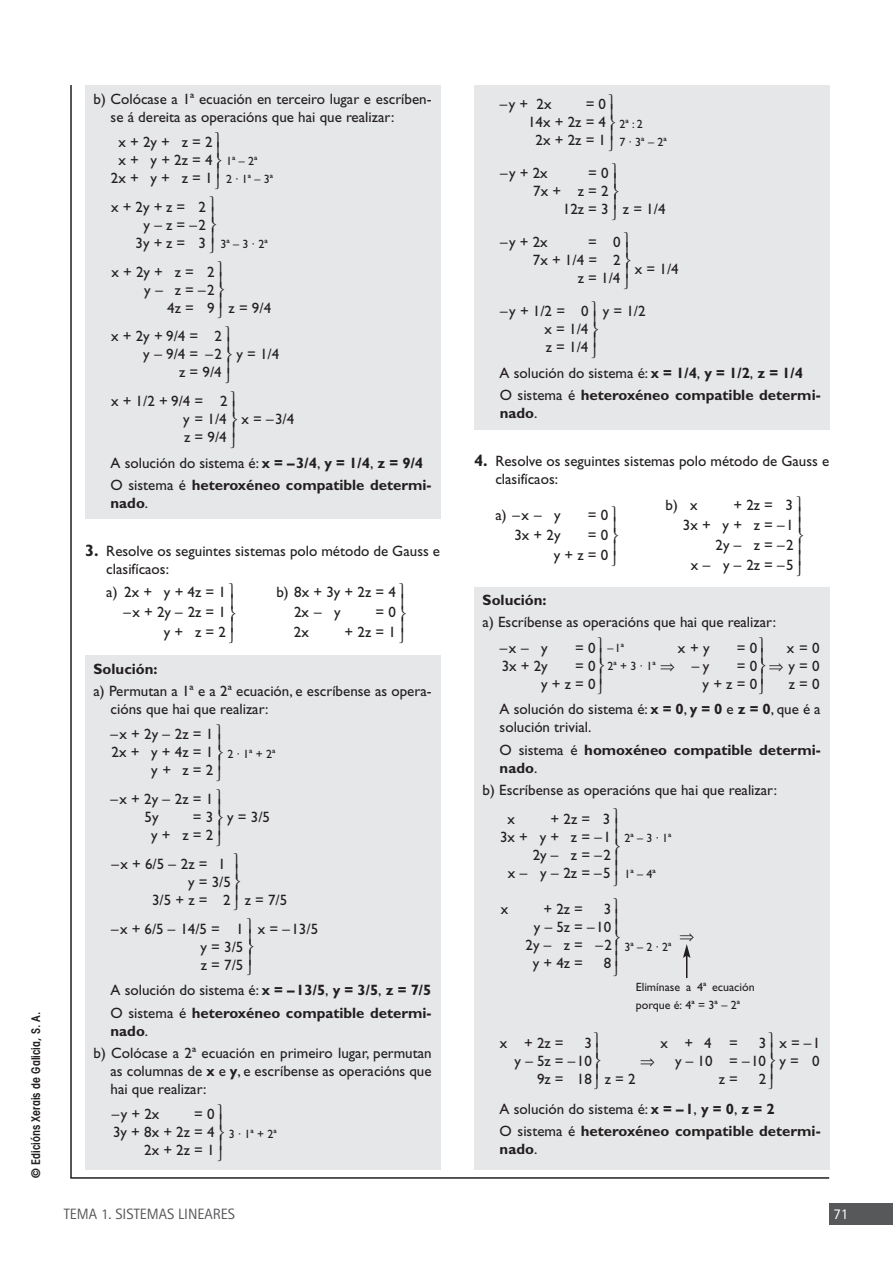
<style>
.page{position:relative;width:893px;height:1263px;background:#fff}
.page>*{position:absolute;margin:0;border:0;box-sizing:border-box;transform-origin:0 0}
.t1{font:15px/18px "Gill Sans";color:#231f20;text-align:right}
.t2{font:700 15px/22.2px "Gill Sans";color:#231f20}
.t3{font:15px "Rotis Sans Serif";color:#57585a}
.t4{font:15px "Anaya Math 1";color:#231f20}
.t5{font:15px "Rotis Sans Serif";color:#fff}
.t6{font:12px/18px "Gill Sans";color:#231f20}
.t7{font:600 condensed 12px "Avant Garde";color:#231f20}
.s1{font-weight:400}
.s2{font-weight:700;font-size:16.5px}
.s3{font-weight:700}
.s4{font-family:"Anaya Math 1"}
</style>
<div class="page">
<div style="left:474px;top:587px;width:355px;height:582px;background:#e6e7e9"></div>
<div style="left:474px;top:85px;width:355px;height:344px;background:#e6e7e9"></div>
<div style="left:85px;top:85px;width:355px;height:434px;background:#e6e7e9"></div>
<div style="left:85px;top:655px;width:355px;height:514px;background:#e6e7e9"></div>
<div style="left:829px;top:1203px;width:64px;height:22px;background:#57585a"></div>
<hr style="left:70px;top:1177px;width:759px;height:2px;background:#231f20">
<hr style="left:70px;top:85px;width:2px;height:1093px;background:#231f20">
<svg style="left:683px;top:944px;width:7px;height:34px"></svg>
<p class="t7" style="left:32px;top:1178px;width:168px;rotate:-90deg">© Edicións Xerais de Galicia, S. A.</p>
<p class="t1" style="left:111px;top:91px;width:323px;text-align:left;text-indent:-17px">b) Colócase a 1ª ecuación en terceiro lugar e escríben&shy;se á dereita as operacións que hai que realizar:</p>
<p class="t1" style="left:111px;top:134px;width:103px;text-align:center">x+2y+ z=2 x+ y+2z=4<br>2x+ y+ z=1</p>
<p class="t1" style="left:111px;top:199px;width:96px">x+2y+z= 2 y–z=–2<br>3y+z= 3</p>
<p class="t6" style="left:226px;top:153px;width:49px">1ª – 2ª<br>2·1ª–3ª</p>
<p class="t6" style="left:220px;top:236px;width:49px">3ª–3·2ª</p>
<p class="t1" style="left:111px;top:264px;width:105px">x+2y+ z= 2 y– z=–2<br>4z= 9</p>
<p class="t1" style="left:229px;top:300px;width:44px">z = 9/4</p>
<p class="t1" style="left:111px;top:329px;width:112px">x+2y+9/4= 2 y–9/4= –2<br>z = 9/4</p>
<p class="t1" style="left:183px;top:394px;width:46px;text-align:justify;text-indent:-72px">x+1/2+9/4= 2 y = 1/4 z = 9/4</p>
<p class="t1" style="left:236px;top:347px;width:44px">y = 1/4</p>
<p class="t1" style="left:241px;top:412px;width:54px">x = –3/4</p>
<p class="t2" style="left:111px;top:453px;width:323px"><span class="s1">A solución do sistema é:</span> x = –3/4<span class="s1">,</span> y = 1/4<span class="s1">,</span> z = 9/4<br><span class="s1">O sistema é</span> heteroxéneo compatible determi-</p>
<p class="t2" style="left:111px;top:493px;width:39px">nado<span class="s1">.</span></p>
<p class="t1" style="left:106px;top:543px;width:335px;text-align:left;text-indent:-21px"><span class="s2">3.</span> Resolve os seguintes sistemas polo método de Gauss e clasifícaos:</p>
<p class="t1" style="left:106px;top:584px;width:121px">a) 2x+ y+4z=1</p>
<p class="t1" style="left:276px;top:584px;width:121px">b)8x+3y+2z=4</p>
<p class="t1" style="left:123px;top:603px;width:104px;line-height:20.1px">–x+2y–2z=1 y+ z=2</p>
<p class="t1" style="left:294px;top:605px;width:48px">2x– y</p>
<p class="t1" style="left:375px;top:605px;width:22px">= 0</p>
<p class="t1" style="left:294px;top:625px;width:16px">2x</p>
<p class="t1" style="left:345px;top:625px;width:53px">+2z=1</p>
<p class="t2" style="left:94px;top:659px;width:66px">Solución:</p>
<p class="t1" style="left:111px;top:683px;width:323px;text-align:left;text-indent:-17px">a) Permutan a 1ª e a 2ª ecuación, e escríbense as opera&shy;cións que hai que realizar:</p>
<p class="t1" style="left:111px;top:727px;width:104px">–x+2y–2z=1<br>2x+ y+4z=1 y+ z=2</p>
<p class="t6" style="left:227px;top:746px;width:50px">2·1ª+2ª</p>
<p class="t1" style="left:145px;top:791px;width:70px;text-align:left;text-indent:-34px">–x+2y–2z=1<br>5y</p>
<p class="t1" style="left:151px;top:809px;width:64px">= 3<br>y+ z=2</p>
<p class="t1" style="left:227px;top:809px;width:44px">y = 3/5</p>
<p class="t1" style="left:111px;top:856px;width:116px">–x+6/5–2z= 1</p>
<p class="t1" style="left:188px;top:874px;width:44px">y = 3/5</p>
<p class="t1" style="left:152px;top:892px;width:80px">3/5+z= 2</p>
<p class="t1" style="left:245px;top:892px;width:44px">z = 7/5</p>
<p class="t1" style="left:201px;top:921px;width:45px;text-align:justify;text-indent:-90px">–x+6/5– 14/5= 1 y = 3/5 z = 7/5</p>
<p class="t1" style="left:258px;top:921px;width:62px">x = –13/5</p>
<p class="t2" style="left:111px;top:980px;width:323px"><span class="s1">A solución do sistema é:</span> x = –13/5<span class="s1">,</span> y = 3/5<span class="s1">,</span> z = 7/5<br><span class="s1">O sistema é</span> heteroxéneo compatible determi-</p>
<p class="t1" style="left:94px;top:1021px;width:340px;line-height:22.2px;text-align:left;text-indent:17px"><span class="s3">nado</span>.<br>b) Colócase a 2ª ecuación en primeiro lugar, permutan</p>
<p class="t1" style="left:111px;top:1063px;width:323px;text-align:left">as columnas de <span class="s3">x</span> e <span class="s3">y</span>, e escríbense as operacións que hai que realizar:</p>
<p class="t1" style="left:112px;top:1106px;width:49px">–y+2x</p>
<p class="t1" style="left:113px;top:1106px;width:103px">= 0<br>3y+8x+2z=4<br>2x+2z=1</p>
<p class="t6" style="left:229px;top:1125px;width:50px">3·1ª+2ª</p>
<p class="t1" style="left:500px;top:97px;width:53px">–y+ 2x</p>
<p class="t1" style="left:528px;top:97px;width:79px">= 0<br>14x+2z=4<br>2x+2z=1</p>
<p class="t1" style="left:500px;top:166px;width:49px">–y+2x</p>
<p class="t1" style="left:533px;top:166px;width:77px">= 0<br>7x+ z=2<br>12z = 3</p>
<p class="t6" style="left:619px;top:116px;width:49px">2ª:2<br>7·3ª–2ª</p>
<p class="t1" style="left:623px;top:202px;width:44px">z = 1/4</p>
<p class="t1" style="left:500px;top:235px;width:49px">–y+2x</p>
<p class="t1" style="left:533px;top:235px;width:89px">= 0<br>7x+1/4= 2 z = 1/4</p>
<p class="t1" style="left:635px;top:262px;width:45px">x = 1/4</p>
<p class="t1" style="left:545px;top:304px;width:45px;text-align:justify;text-indent:-44px">–y+1/2= 0 x = 1/4 z = 1/4</p>
<p class="t1" style="left:603px;top:304px;width:44px">y = 1/2</p>
<p class="t2" style="left:500px;top:363px;width:323px"><span class="s1">A solución do sistema é:</span> x = 1/4<span class="s1">,</span> y = 1/2<span class="s1">,</span> z = 1/4<br><span class="s1">O sistema é</span> heteroxéneo compatible determi-</p>
<p class="t2" style="left:500px;top:403px;width:39px">nado<span class="s1">.</span></p>
<p class="t1" style="left:495px;top:453px;width:335px;text-align:left;text-indent:-21px"><span class="s2">4.</span> Resolve os seguintes sistemas polo método de Gauss e clasifícaos:</p>
<p class="t1" style="left:495px;top:507px;width:67px">a) –x – y</p>
<p class="t1" style="left:665px;top:497px;width:14px">b)</p>
<p class="t1" style="left:683px;top:496px;width:112px;line-height:20.1px">+2z= 3<br>3x+ y+ z=–1<br>2y– z=–2<br>x– y–2z=–5</p>
<p class="t1" style="left:690px;top:497px;width:9px">x</p>
<p class="t1" style="left:588px;top:507px;width:22px">= 0</p>
<p class="t1" style="left:514px;top:527px;width:48px">3x + 2y</p>
<p class="t1" style="left:554px;top:526px;width:56px;line-height:20.1px">= 0 y+z=0</p>
<p class="t2" style="left:483px;top:590px;width:66px">Solución:</p>
<p class="t1" style="left:483px;top:615px;width:295px">a) Escríbense as operacións que hai que realizar:</p>
<p class="t4" style="left:660px;top:657px;width:16px">ò</p>
<p class="t1" style="left:769px;top:658px;width:52px"><span class="s4">ò</span>y=0</p>
<p class="t1" style="left:500px;top:702px;width:323px;text-align:left">A solución do sistema é: <span class="s3">x = 0</span>, <span class="s3">y = 0</span> e <span class="s3">z = 0</span>, que é a solución trivial.</p>
<p class="t2" style="left:500px;top:742px;width:323px;line-height:18px"><span class="s1">O sistema é</span> homoxéneo compatible determi&shy;nado<span class="s1">.</span></p>
<p class="t1" style="left:483px;top:782px;width:296px">b) Escríbense as operacións que hai que realizar:</p>
<p class="t1" style="left:500px;top:640px;width:49px">–x– y</p>
<p class="t1" style="left:575px;top:640px;width:22px">= 0</p>
<p class="t1" style="left:502px;top:658px;width:48px">3x + 2y</p>
<p class="t1" style="left:678px;top:640px;width:33px">x+y</p>
<p class="t1" style="left:737px;top:640px;width:22px">= 0</p>
<p class="t1" style="left:692px;top:658px;width:19px">–y</p>
<p class="t1" style="left:787px;top:640px;width:34px">x=0</p>
<p class="t1" style="left:789px;top:676px;width:32px">z=0</p>
<p class="t6" style="left:608px;top:640px;width:50px">–1ª<br>2ª+3·1ª</p>
<p class="t1" style="left:541px;top:658px;width:56px">= 0 y+z=0</p>
<p class="t1" style="left:703px;top:658px;width:56px">= 0 y+z=0</p>
<p class="t1" style="left:500px;top:811px;width:112px">+2z= 3<br>3x+ y+ z=–1<br>2y– z=–2<br>x– y–2z=–5</p>
<p class="t1" style="left:507px;top:811px;width:9px">x</p>
<p class="t1" style="left:501px;top:902px;width:9px">x</p>
<p class="t1" style="left:543px;top:902px;width:41px">+2z=</p>
<p class="t1" style="left:604px;top:902px;width:9px">3</p>
<p class="t1" style="left:534px;top:920px;width:79px">y–5z=–10</p>
<p class="t1" style="left:526px;top:938px;width:88px">2y– z= –2</p>
<p class="t1" style="left:533px;top:956px;width:52px">y+4z=</p>
<p class="t1" style="left:604px;top:956px;width:9px">8</p>
<p class="t6" style="left:624px;top:830px;width:49px">2ª–3·1ª</p>
<p class="t6" style="left:624px;top:866px;width:33px">1ª – 4ª</p>
<p class="t6" style="left:624px;top:939px;width:49px">3ª–2·2ª</p>
<p class="t4" style="left:679px;top:927px;width:16px">ò</p>
<p class="t6" style="left:636px;top:980px;width:121px;line-height:17.2px">Elimínase a 4ª ecuación porque é: 4ª = 3ª – 2ª</p>
<p class="t1" style="left:500px;top:1035px;width:65px">x +2z=</p>
<p class="t1" style="left:515px;top:1035px;width:79px">3 y–5z=–10<br>9z = 18</p>
<p class="t1" style="left:660px;top:1035px;width:79px">x+4=</p>
<p class="t1" style="left:759px;top:1035px;width:9px">3</p>
<p class="t1" style="left:675px;top:1053px;width:93px">y–10 =–10</p>
<p class="t1" style="left:719px;top:1071px;width:21px">z =</p>
<p class="t1" style="left:759px;top:1071px;width:9px">2</p>
<p class="t1" style="left:779px;top:1035px;width:43px;text-align:left">x=–1 y= 0</p>
<p class="t4" style="left:640px;top:1052px;width:16px">ò</p>
<p class="t2" style="left:500px;top:1099px;width:323px"><span class="s1">A solución do sistema é:</span> x = –1<span class="s1">,</span> y = 0<span class="s1">,</span> z = 2<br><span class="s1">O sistema é</span> heteroxéneo compatible determi-</p>
<p class="t2" style="left:500px;top:1139px;width:39px">nado<span class="s1">.</span></p>
<p class="t1" style="left:605px;top:1071px;width:32px">z=2</p>
<p class="t3" style="left:64px;top:1209px;width:173px">TEMA 1. SISTEMAS LINEARES</p>
<p class="t5" style="left:833px;top:1209px;width:16px">71</p>
</div>
